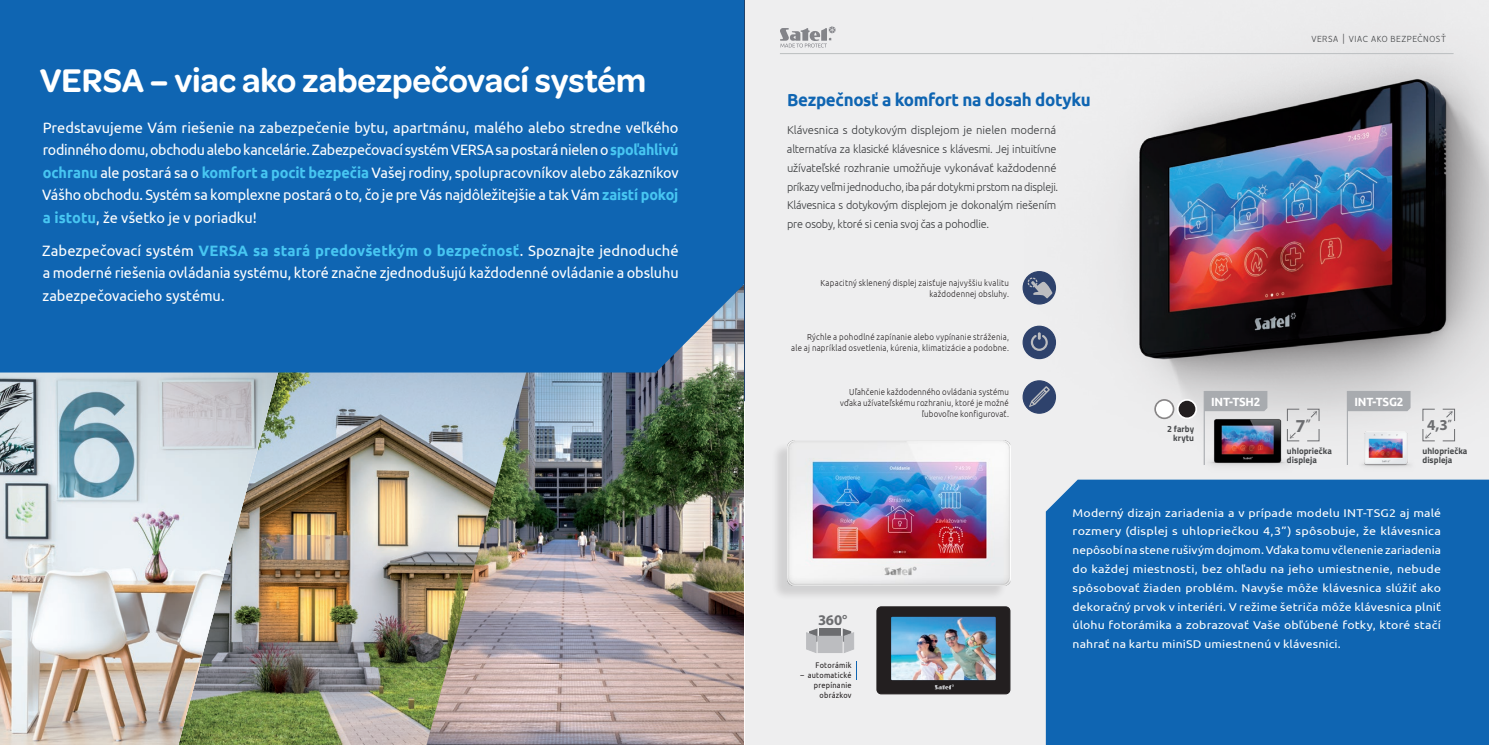
<style>
.page{position:relative;width:1489px;height:745px;background:#fff}
.page>*{position:absolute;margin:0;border:0;box-sizing:border-box;transform-origin:0 0}
.t1{font:600 35px "Omnes";letter-spacing:-.005em;color:#fff}
.t2{font:700 18.25px "Myriad Pro";color:#6c6d70}
.t3{font:700 17.5px "Ubuntu";letter-spacing:-.02em;color:#0f65b2}
.t4{font:700 15.12px "Myriad Pro";color:#6c6d70}
.t5{font:15px/22.5px "Ubuntu";letter-spacing:-.005em;color:#fff;text-align:justify}
.t6{font:700 14.75px "Myriad Pro";color:#6c6d70}
.t7{font:700 11.88px "Ubuntu";letter-spacing:-.02em;color:#fff}
.t8{font:11.25px/18.8px "Ubuntu";letter-spacing:.01em;color:#fff;text-align:justify;scale:1.09 1}
.t9{font:300 11.25px/18.8px "Ubuntu";letter-spacing:-.02em;color:#393b3d}
.t10{font:300 10px "Vision";letter-spacing:.005em;color:#47494b}
.t11{font:700 9px/9px "Cairo";letter-spacing:.005em;color:#47494b}
.t12{font:300 8.75px/11.2px "Ubuntu";letter-spacing:.025em;color:#231f20;text-align:right;scale:.9 1}
.t13{font:8.12px/10px "Ubuntu";letter-spacing:.035em;color:#231f20;text-align:right;scale:.9 1}
.s1{font-weight:700;color:#47c6f2}
</style>
<div class="page">
<img style="left:541px;top:372px;width:203px;height:372px">
<img style="left:359px;top:372px;width:182px;height:372px">
<img style="left:279px;top:372px;width:80px;height:372px">
<img style="left:0;top:372px;width:279px;height:372px">
<div style="left:0;top:0;width:744px;height:372px;background:#0f65b2"></div>
<div style="left:744px;top:0;width:744px;height:744px;background:#eeeeef"></div>
<img style="left:1029px;top:53px;width:459px;height:412px">
<svg style="left:1176px;top:399px;width:20px;height:20px"></svg>
<div style="left:1178px;top:400px;width:17px;height:17px;background:#231f20;border-radius:50%"></div>
<svg style="left:1154px;top:399px;width:20px;height:20px"></svg>
<div style="left:1155px;top:400px;width:17px;height:17px;background:#fff;border-radius:50%"></div>
<svg style="left:1294px;top:408px;width:25px;height:33px"></svg>
<svg style="left:1422px;top:408px;width:32px;height:33px"></svg>
<svg style="left:1204px;top:390px;width:63px;height:15px"></svg>
<svg style="left:1347px;top:390px;width:63px;height:21px"></svg>
<hr style="left:1203px;top:391px;width:1px;height:73px;background:#a8abaf">
<hr style="left:1346px;top:391px;width:1px;height:73px;background:#a8abaf">
<img style="left:744px;top:0;width:1px;height:744px">
<div style="left:1045px;top:479px;width:443px;height:265px;background:#0f65b2"></div>
<div style="left:876px;top:606px;width:133px;height:87px;background:#231f20;border-radius:4px"></div>
<div style="left:876px;top:606px;width:134px;height:88px;border:1px solid #231f20;border-radius:4px"></div>
<svg style="left:934px;top:684px;width:19px;height:5px"></svg>
<img style="left:891px;top:616px;width:104px;height:63px">
<svg style="left:1024px;top:272px;width:30px;height:31px"></svg>
<div style="left:1022px;top:271px;width:33px;height:33px;border:1px solid #2e426c;border-radius:50%"></div>
<svg style="left:1024px;top:327px;width:30px;height:30px"></svg>
<div style="left:1022px;top:325px;width:33px;height:34px;border:1px solid #2e426c;border-radius:50%"></div>
<div style="left:1023px;top:380px;width:32px;height:33px;background:#2e426c;border-radius:50%"></div>
<svg style="left:1024px;top:381px;width:30px;height:29px"></svg>
<div style="left:1022px;top:380px;width:33px;height:33px;border:1px solid #2e426c;border-radius:50%"></div>
<div style="left:819px;top:628px;width:21px;height:13px;background:#6c6d70"></div>
<div style="left:818px;top:636px;width:24px;height:16px;background:#bcbdc0"></div>
<div style="left:817px;top:635px;width:25px;height:17px;border:1px solid #bcbdc0"></div>
<svg style="left:842px;top:628px;width:12px;height:24px"></svg>
<svg style="left:806px;top:628px;width:11px;height:24px"></svg>
<img style="left:1200px;top:405px;width:94px;height:61px">
<img style="left:1352px;top:430px;width:65px;height:37px">
<div style="left:771px;top:441px;width:236px;height:159px;background:#231f20;opacity:.14"></div>
<img style="left:787px;top:440px;width:223px;height:145px">
<hr style="left:779px;top:53px;width:674px;height:1px;background:#bbbec0">
<svg style="left:780px;top:26px;width:55px;height:21px"></svg>
<svg style="left:856px;top:661px;width:1px;height:18px"></svg>
<h1 class="t1" style="left:40px;top:56px;width:607px">VERSA – viac ako zabezpečovací systém</h1>
<p class="t5" style="left:42px;top:115px;width:638px">Predstavujeme Vám riešenie na zabezpečenie bytu, apartmánu, malého alebo stredne veľkého rodinného domu, obchodu alebo kancelárie. Zabezpečovací systém VERSA sa postará nielen o <span class="s1">spoľahlivú ochranu</span> ale postará sa o <span class="s1">komfort a pocit bezpečia</span> Vašej rodiny, spolupracovníkov alebo zákazníkov Vášho obchodu. Systém sa komplexne postará o to, čo je pre Vás najdôležitejšie a tak Vám <span class="s1">zaistí pokoj a istotu</span>, že všetko je v poriadku!</p>
<p class="t5" style="left:42px;top:238px;width:638px">Zabezpečovací systém <span class="s1">VERSA sa stará predovšetkým o bezpečnosť</span>. Spoznajte jednoduché a moderné riešenia ovládania systému, ktoré značne zjednodušujú každodenné ovládanie a obsluhu zabezpečovacieho systému.</p>
<p class="t3" style="left:787px;top:89px;width:305px">Bezpečnosť a komfort na dosah dotyku</p>
<p class="t9" style="left:787px;top:120px;width:273px">Klávesnica s dotykovým displejom je nielen moderná alternatíva za klasické klávesnice s klávesmi. Jej intuitívne užívateľské rozhranie umožňuje vykonávať každodenné príkazy veľmi jednoducho, iba pár dotykmi prstom na displeji.<br>Klávesnica s dotykovým displejom je dokonalým riešením pre osoby, ktoré si cenia svoj čas a pohodlie.</p>
<p class="t12" style="left:820px;top:276px;width:211px">Kapacitný sklenený displej zaisťuje najvyššiu kvalitu každodennej obsluhy.</p>
<p class="t12" style="left:791px;top:331px;width:243px">Rýchle a pohodlné zapínanie alebo vypínanie stráženia,<br>ale aj napríklad osvetlenia, kúrenia, klimatizácie a podobne.</p>
<p class="t12" style="left:840px;top:385px;width:189px">Uľahčenie každodenného ovládania systému vďaka užívateľskému rozhraniu, ktoré je možné ľubovoľne konfigurovať.</p>
<p class="t10" style="left:1311px;top:33px;width:137px">VERSA | VIAC AKO BEZPEČNOSŤ</p>
<p class="t11" style="left:1167px;top:424px;width:28px;text-align:right">2 farby krytu</p>
<p class="t7" style="left:1211px;top:394px;width:51px">INT-TSH2</p>
<p class="t7" style="left:1354px;top:394px;width:50px">INT-TSG2</p>
<p class="t2" style="left:1295px;top:413px;width:17px">7<sup>”</sup></p>
<p class="t4" style="left:1426px;top:414px;width:26px">4,3<sup>”</sup></p>
<p class="t11" style="left:1286px;top:446px;width:46px">uhlopriečka displeja</p>
<p class="t11" style="left:1422px;top:446px;width:46px">uhlopriečka displeja</p>
<p class="t6" style="left:818px;top:610px;width:31px">360°</p>
<p class="t13" style="left:815px;top:659px;width:42px">Fotorámik</p>
<p class="t13" style="left:800px;top:669px;width:58px">– automatické prepínanie obrázkov</p>
<p class="t8" style="left:1072px;top:502px;width:340px">Moderný dizajn zariadenia a v prípade modelu INT-TSG2 aj malé rozmery (displej s uhlopriečkou 4,3”) spôsobuje, že klávesnica nepôsobí na stene rušivým dojmom. Vďaka tomu včlenenie zariadenia do každej miestnosti, bez ohľadu na jeho umiestnenie, nebude spôsobovať žiaden problém. Navyše môže klávesnica slúžiť ako dekoračný prvok v interiéri. V režime šetriča môže klávesnica plniť úlohu fotorámika a zobrazovať Vaše obľúbené fotky, ktoré stačí nahrať na kartu miniSD umiestnenú v klávesnici.</p>
</div>
